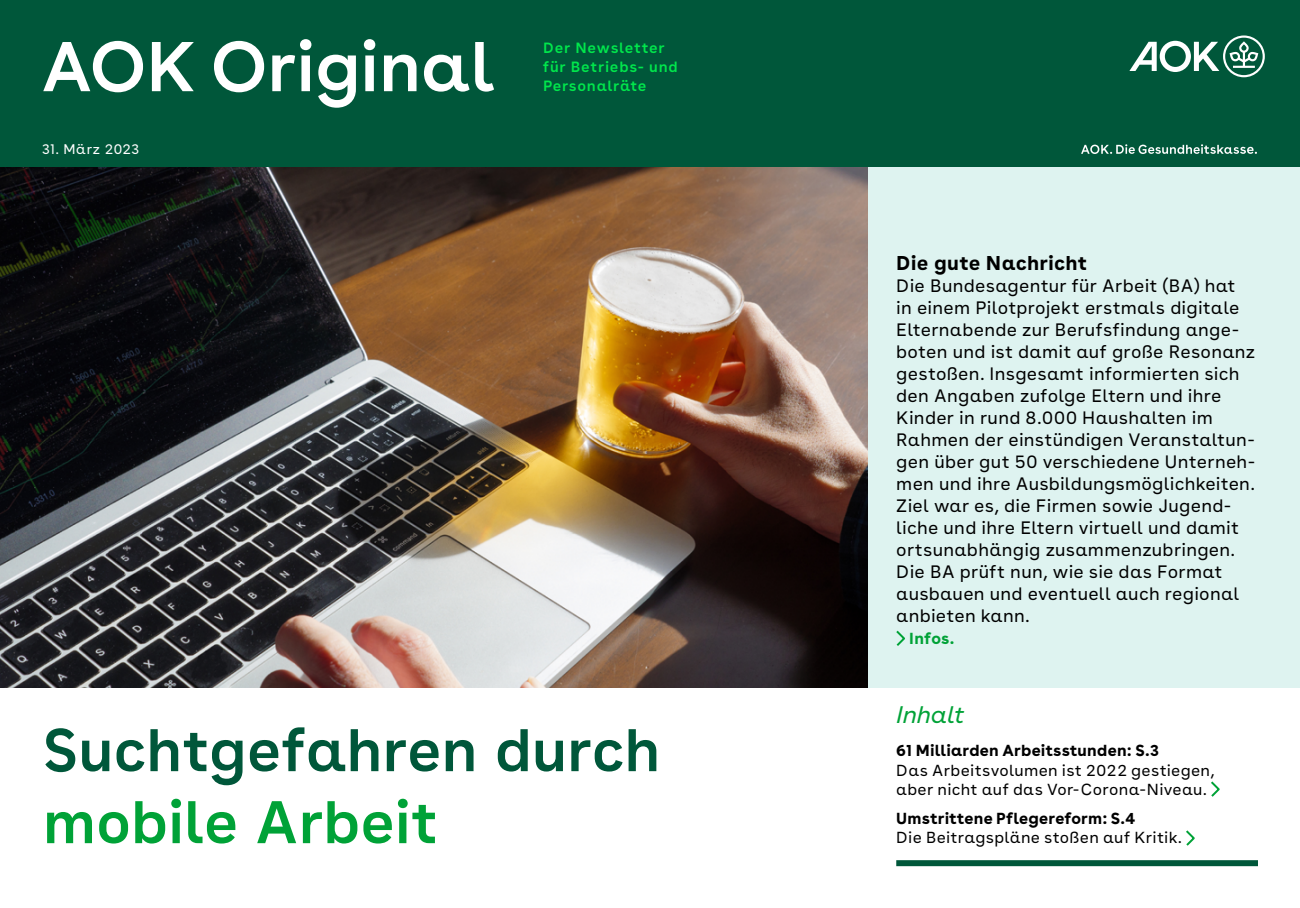
<style>
.page{position:relative;width:1300px;height:908px;background:#fff}
.page>*{position:absolute;margin:0;border:0;box-sizing:border-box;transform-origin:0 0}
.t1{font:600 70.2px "AOK Buenos Aires";color:#fff}
.t2{font:600 60px "AOK Buenos Aires Text";letter-spacing:-.005em;color:#00573a}
.t3{font:600 60px "AOK Buenos Aires Text";letter-spacing:-.005em;color:#00a237}
.t4{font:italic 24px "AOK Buenos Aires";color:#00a237}
.t5{font:700 20px "AOK Buenos Aires Text";letter-spacing:.01em;color:#000}
.t6{font:18px/22px "AOK Buenos Aires Text";letter-spacing:.015em;color:#000}
.t7{font:16px/19.2px "AOK Buenos Aires Text";letter-spacing:.02em;color:#000}
.t8{font:700 16px "AOK Buenos Aires";letter-spacing:.015em;color:#000}
.t9{font:700 16px "AOK Buenos Aires";letter-spacing:.02em;color:#00a237}
.t10{font:600 14.8px/19.2px "AOK Buenos Aires Text";letter-spacing:.05em;color:#00e74c}
.t11{font:14px "AOK Buenos Aires";letter-spacing:.05em;color:#fff}
</style>
<div class="page">
<div style="left:0;top:0;width:1300px;height:185px;background:#00573a"></div>
<svg style="left:1129px;top:35px;width:136px;height:42px"></svg>
<svg style="left:1081px;top:144px;width:176px;height:10px"></svg>
<div style="left:0;top:167px;width:1300px;height:521px;background:#def3f0"></div>
<img style="left:0;top:167px;width:868px;height:521px">
<svg style="left:1211px;top:781px;width:9px;height:16px"></svg>
<svg style="left:1186px;top:830px;width:9px;height:16px"></svg>
<div style="left:896px;top:860px;width:362px;height:6px;background:#00573a"></div>
<svg style="left:896px;top:630px;width:9px;height:16px"></svg>
<h1 class="t1" style="left:42px;top:8px;width:455px">AOK Original</h1>
<p class="t10" style="left:543px;top:37px;width:136px">Der Newsletter für Betriebs- und<br>Personalräte</p>
<p class="t11" style="left:42px;top:138px;width:99px">31. März 2023</p>
<h2 class="t2" style="left:43px;top:700px;width:620px">Suchtgefahren durch</h2>
<h2 class="t3" style="left:43px;top:772px;width:397px">mobile Arbeit</h2>
<p class="t5" style="left:896px;top:246px;width:193px">Die gute Nachricht</p>
<p class="t6" style="left:896px;top:273px;width:361px">Die Bundesagentur für Arbeit (BA) hat in einem Pilotprojekt erstmals digitale Elternabende zur Berufsfindung ange&shy;boten und ist damit auf große Resonanz gestoßen. Insgesamt informierten sich den Angaben zufolge Eltern und ihre Kinder in rund 8.000 Haushalten im Rahmen der einstündigen Veranstaltun&shy;gen über gut 50 verschiedene Unterneh&shy;men und ihre Ausbildungsmöglichkeiten.<br>Ziel war es, die Firmen sowie Jugend&shy;liche und ihre Eltern virtuell und damit ortsunabhängig zusammenzubringen.<br>Die BA prüft nun, wie sie das Format ausbauen und eventuell auch regional anbieten kann.</p>
<p class="t9" style="left:909px;top:625px;width:46px">Infos.</p>
<h3 class="t4" style="left:896px;top:695px;width:70px">Inhalt</h3>
<p class="t8" style="left:896px;top:737px;width:264px">61 Milliarden Arbeitsstunden: S.3</p>
<p class="t7" style="left:896px;top:759px;width:320px">Das Arbeitsvolumen ist 2022 gestiegen, aber nicht auf das Vor-Corona-Niveau.</p>
<p class="t8" style="left:896px;top:805px;width:241px">Umstrittene Pflegereform: S.4</p>
<p class="t7" style="left:896px;top:827px;width:287px">Die Beitragspläne stoßen auf Kritik.</p>
</div>
